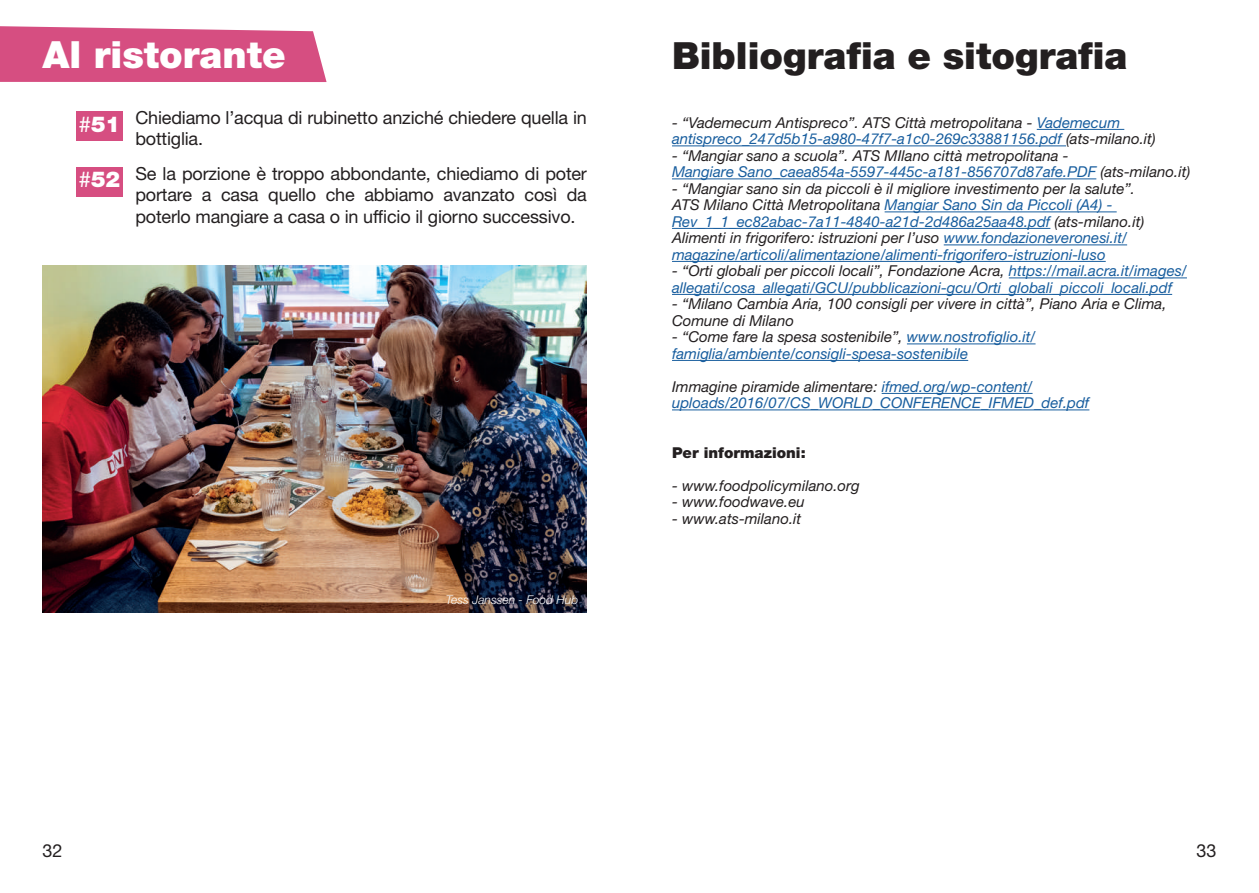
<style>
.page{position:relative;width:1259px;height:893px;background:#fff}
.page>*{position:absolute;margin:0;border:0;box-sizing:border-box;transform-origin:0 0}
.t1{font:900 37.5px "Helvetica Neue LT Std";color:#231f20}
.t2{font:900 37.5px "Helvetica Neue LT Std";color:#fff}
.t3{font:900 21.9px "Helvetica Neue LT Std";color:#fff}
.t4{font:18px/21.6px "Helvetica Neue LT Std";letter-spacing:-.01em;color:#231f20}
.t5{font:italic 15px/16.5px "Helvetica Neue LT Std";color:#175d9e}
.t6{font:italic 15px/16.5px "Helvetica Neue LT Std";color:#231f20}
.t7{font:900 15px "Helvetica Neue LT Std";color:#231f20}
.t8{font:italic 300 12px "Helvetica Neue LT Std";color:#fff}
.s1{font-weight:400}
.s2{color:#175d9e}
.s3{color:#231f20}
</style>
<div class="page">
<img style="left:43px;top:265px;width:544px;height:348px">
<svg style="left:0;top:26px;width:326px;height:56px;background:#d85989"></svg>
<div style="left:76px;top:111px;width:47px;height:30px;background:#d64e81"></div>
<div style="left:76px;top:167px;width:47px;height:29px;background:#d64e81"></div>
<hr style="left:1036px;top:129px;width:88px;height:1px;background:#175d9e">
<hr style="left:672px;top:146px;width:394px;height:1px;background:#175d9e">
<hr style="left:672px;top:179px;width:424px;height:1px;background:#175d9e">
<hr style="left:884px;top:212px;width:232px;height:1px;background:#175d9e">
<hr style="left:672px;top:228px;width:378px;height:1px;background:#175d9e">
<hr style="left:943px;top:245px;width:184px;height:1px;background:#175d9e">
<hr style="left:672px;top:261px;width:433px;height:1px;background:#175d9e">
<hr style="left:1009px;top:278px;width:178px;height:1px;background:#175d9e">
<hr style="left:672px;top:294px;width:500px;height:1px;background:#175d9e">
<hr style="left:907px;top:344px;width:128px;height:1px;background:#175d9e">
<hr style="left:672px;top:360px;width:296px;height:1px;background:#175d9e">
<hr style="left:881px;top:393px;width:151px;height:1px;background:#175d9e">
<hr style="left:672px;top:410px;width:417px;height:1px;background:#175d9e">
<h1 class="t2" style="left:43px;top:33px;width:245px">Al ristorante</h1>
<h2 class="t3" style="left:79px;top:111px;width:43px"><span class="s1">#</span>51</h2>
<h2 class="t3" style="left:79px;top:167px;width:43px"><span class="s1">#</span>52</h2>
<p class="t4" style="left:135px;top:106px;width:453px">Chiediamo l’acqua di rubinetto anziché chiedere quella in bottiglia.</p>
<p class="t4" style="left:135px;top:162px;width:453px;text-align:justify">Se la porzione è troppo abbondante, chiediamo di poter portare a casa quello che abbiamo avanzato così da poterlo mangiare a casa o in ufficio il giorno successivo.</p>
<p class="t8" style="left:446px;top:593px;width:134px">Tess Janssen - Food Hub</p>
<h1 class="t1" style="left:672px;top:34px;width:457px">Bibliografia e sitografia</h1>
<p class="t6" style="left:672px;top:114px;width:485px">- “Vademecum Antispreco”. ATS Città metropolitana - <span class="s2">Vademecum antispreco_247d5b15-a980-47f7-a1c0-269c33881156.pdf</span> (ats-milano.it)</p>
<p class="t6" style="left:672px;top:147px;width:520px">- “Mangiar sano a scuola”. ATS MIlano città metropolitana -<br><span class="s2">Mangiare Sano_caea854a-5597-445c-a181-856707d87afe.PDF</span> (ats-milano.it)</p>
<p class="t5" style="left:672px;top:180px;width:474px"><span class="s3">- “Mangiar sano sin da piccoli è il migliore investimento per la salute”.<br>ATS Milano Città Metropolitana</span> Mangiar Sano Sin da Piccoli (A4) - Rev_1_1_ec82abac-7a11-4840-a21d-2d486a25aa48.pdf <span class="s3">(ats-milano.it)<br>Alimenti in frigorifero: istruzioni per l’uso</span> www.fondazioneveronesi.it/ magazine/articoli/alimentazione/alimenti-frigorifero-istruzioni-luso</p>
<p class="t5" style="left:672px;top:263px;width:516px"><span class="s3">- “Orti globali per piccoli locali”, Fondazione Acra,</span> https://mail.acra.it/images/ allegati/cosa_allegati/GCU/pubblicazioni-gcu/Orti_globali_piccoli_locali.pdf</p>
<p class="t6" style="left:672px;top:296px;width:496px">- “Milano Cambia Aria, 100 consigli per vivere in città”, Piano Aria e Clima,<br>Comune di Milano</p>
<p class="t5" style="left:672px;top:329px;width:365px"><span class="s3">- “Come fare la spesa sostenibile”,</span> www.nostrofiglio.it/ famiglia/ambiente/consigli-spesa-sostenibile</p>
<p class="t5" style="left:672px;top:378px;width:419px"><span class="s3">Immagine piramide alimentare:</span> ifmed.org/wp-content/ uploads/2016/07/CS_WORLD_CONFERENCE_IFMED_def.pdf</p>
<p class="t7" style="left:672px;top:444px;width:135px">Per informazioni:</p>
<p class="t6" style="left:672px;top:477px;width:189px">- www.foodpolicymilano.org</p>
<p class="t6" style="left:672px;top:494px;width:134px">- www.foodwave.eu</p>
<p class="t6" style="left:672px;top:510px;width:131px">- www.ats-milano.it</p>
<p class="t4" style="left:43px;top:839px;width:22px">32</p>
<p class="t4" style="left:1196px;top:839px;width:22px">33</p>
</div>
